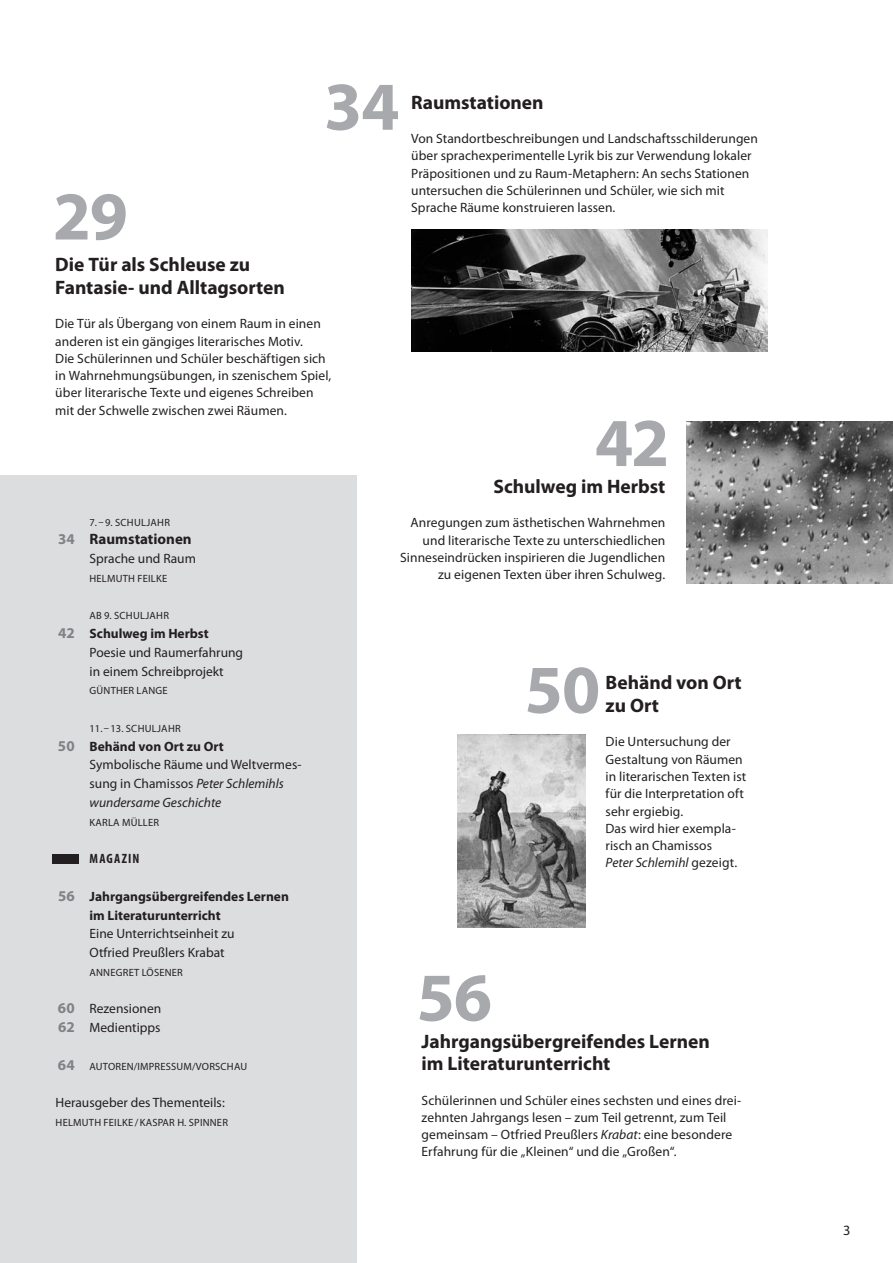
<style>
.page{position:relative;width:893px;height:1263px;background:#fff}
.page>*{position:absolute;margin:0;border:0;box-sizing:border-box;transform-origin:0 0}
.t1{font:700 69px "Myriad Pro";letter-spacing:-.015em;color:#a8a9ad}
.t2{font:700 19.5px/22.5px "Myriad Pro";color:#231f20}
.t3{font:700 15px "Myriad Pro";color:#231f20}
.t4{font:14.25px "Myriad Pro";color:#231f20}
.t5{font:13.5px/17.2px "Myriad Pro";letter-spacing:.005em;color:#231f20}
.t6{font:700 13.5px/18.8px "Myriad Pro";color:#231f20}
.t7{font:700 condensed 13.5px "Myriad Pro";letter-spacing:.09em;color:#231f20}
.t8{font:10.5px "Myriad Pro";letter-spacing:.02em;color:#231f20}
.s1{color:#808285}
.s2{font-weight:700;font-size:15px;color:#808285}
.s3{font-weight:700}
.s4{font-style:italic}
.s5{font-size:15px;color:#808285}
</style>
<div class="page">
<div style="left:0;top:475px;width:357px;height:788px;background:#dcdddf"></div>
<div style="left:53px;top:854px;width:26px;height:9px;background:#231f20"></div>
<img style="left:411px;top:230px;width:357px;height:121px">
<img style="left:687px;top:421px;width:206px;height:162px">
<img style="left:458px;top:734px;width:127px;height:193px">
<h1 class="t1" style="left:53px;top:171px;width:77px">29</h1>
<h1 class="t1" style="left:324px;top:62px;width:77px">34</h1>
<h2 class="t2" style="left:411px;top:90px;width:134px">Raumstationen</h2>
<p class="t5" style="left:411px;top:130px;width:348px">Von Standortbeschreibungen und Landschaftsschilderungen über sprachexperimentelle Lyrik bis zur Verwendung lokaler Präpositionen und zu Raum-Metaphern: An sechs Stationen untersuchen die Schülerinnen und Schüler, wie sich mit Sprache Räume konstruieren lassen.</p>
<h2 class="t2" style="left:55px;top:253px;width:231px">Die Tür als Schleuse zu<br>Fantasie- und Alltagsorten</h2>
<p class="t5" style="left:55px;top:315px;width:278px">Die Tür als Übergang von einem Raum in einen anderen ist ein gängiges literarisches Motiv.<br>Die Schülerinnen und Schüler beschäftigen sich in Wahrnehmungsübungen, in szenischem Spiel, über literarische Texte und eigenes Schreiben mit der Schwelle zwischen zwei Räumen.</p>
<p class="t8" style="left:90px;top:516px;width:82px">7. – 9. SCHULJAHR</p>
<p class="t3" style="left:58px;top:530px;width:135px"><span class="s1">34</span> Raumstationen</p>
<p class="t5" style="left:90px;top:550px;width:108px">Sprache und Raum</p>
<p class="t8" style="left:90px;top:572px;width:79px">HELMUTH FEILKE</p>
<p class="t8" style="left:90px;top:609px;width:81px">AB 9. SCHULJAHR</p>
<p class="t5" style="left:90px;top:624px;width:155px;line-height:18.8px;text-indent:-31px"><span class="s2">42</span> <span class="s3">Schulweg im Herbst<br></span>Poesie und Raumerfahrung in einem Schreibprojekt</p>
<p class="t8" style="left:90px;top:684px;width:80px">GÜNTHER LANGE</p>
<p class="t8" style="left:90px;top:722px;width:93px">11. – 13. SCHULJAHR</p>
<p class="t5" style="left:90px;top:737px;width:213px;line-height:18.8px;text-indent:-32px"><span class="s2">50</span> <span class="s3">Behänd von Ort zu Ort<br></span>Symbolische Räume und Weltvermes&shy;sung in Chamissos <span class="s4">Peter Schlemihls wundersame Geschichte</span></p>
<p class="t8" style="left:90px;top:816px;width:71px">KARLA MÜLLER</p>
<p class="t7" style="left:90px;top:851px;width:51px">MAGAZIN</p>
<p class="t6" style="left:90px;top:886px;width:201px;text-indent:-32px"><span class="s5">56</span> Jahrgangsübergreifendes Lernen im Literaturunterricht</p>
<p class="t5" style="left:90px;top:924px;width:147px;line-height:18.8px">Eine Unterrichtseinheit zu<br>Otfried Preußlers Krabat</p>
<p class="t8" style="left:90px;top:966px;width:95px">ANNEGRET LÖSENER</p>
<p class="t5" style="left:58px;top:999px;width:105px;line-height:18.8px"><span class="s2">60</span> Rezensionen<br><span class="s2">62</span> Medientipps</p>
<p class="t8" style="left:58px;top:1059px;width:191px"><span class="s2">64</span> AUTOREN/IMPRESSUM/VORSCHAU</p>
<p class="t5" style="left:56px;top:1094px;width:171px">Herausgeber des Thementeils:</p>
<p class="t8" style="left:56px;top:1116px;width:174px">HELMUTH FEILKE / KASPAR H. SPINNER</p>
<h1 class="t1" style="left:595px;top:398px;width:76px">42</h1>
<h2 class="t2" style="left:494px;top:474px;width:173px">Schulweg im Herbst</h2>
<p class="t5" style="left:400px;top:514px;width:267px;text-align:right">Anregungen zum ästhetischen Wahrnehmen und literarische Texte zu unterschiedlichen Sinneseindrücken inspirieren die Jugendlichen zu eigenen Texten über ihren Schulweg.</p>
<h1 class="t1" style="left:525px;top:645px;width:77px">50</h1>
<h2 class="t2" style="left:606px;top:671px;width:138px">Behänd von Ort zu Ort</h2>
<p class="t5" style="left:606px;top:733px;width:142px">Die Untersuchung der<br>Gestaltung von Räumen in literarischen Texten ist für die Interpretation oft sehr ergiebig.<br>Das wird hier exempla&shy;risch an Chamissos<br><span class="s4">Peter Schlemihl</span> gezeigt.</p>
<h1 class="t1" style="left:417px;top:952px;width:77px">56</h1>
<h2 class="t2" style="left:422px;top:1029px;width:290px">Jahrgangsübergreifendes Lernen im Literaturunterricht</h2>
<p class="t5" style="left:422px;top:1091px;width:321px">Schülerinnen und Schüler eines sechsten und eines drei&shy;zehnten Jahrgangs lesen – zum Teil getrennt, zum Teil gemeinsam – Otfried Preußlers <span class="s4">Krabat</span>: eine besondere Erfahrung für die „Kleinen“ und die „Großen“.</p>
<p class="t4" style="left:843px;top:1222px;width:9px">3</p>
</div>
